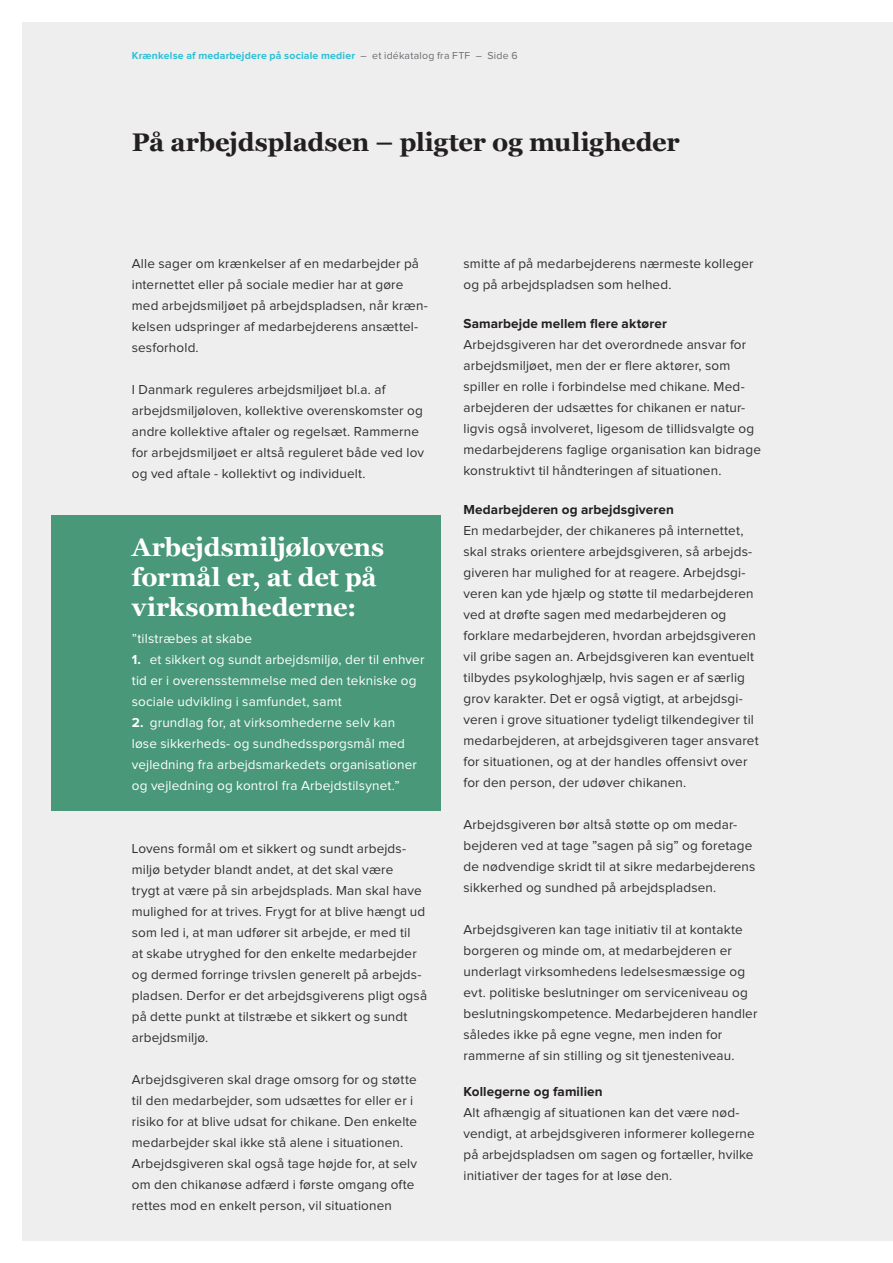
<style>
.page{position:relative;width:893px;height:1263px;background:#eeeeef}
.page>*{position:absolute;margin:0;border:0;box-sizing:border-box;transform-origin:0 0}
.Header_boks{font:700 25.5px/30px "Georgia";letter-spacing:-.01em;color:#fff}
.t1{font:700 25.5px "Georgia";letter-spacing:-.01em;color:#231f20}
.Brød{font:13.5px/21px "Proxima Nova";letter-spacing:.01em;color:#312f30}
.Brød-2{font:13.5px/21px "Proxima Nova";letter-spacing:.01em;color:#fff}
.Indhold_fed{font:700 13.5px "Proxima Nova";letter-spacing:.01em;color:#231f20}
.Brød-3{font:700 13.5px "Proxima Nova";letter-spacing:.01em;color:#231f20}
.t2{font:700 10.5px "Proxima Nova";letter-spacing:.015em;color:#2ec0d5}
.s1{font-weight:400;color:#6c6d70}
.s2{font-weight:700}
</style>
<div class="page">
<div style="left:51px;top:515px;width:389px;height:296px;background:#489879"></div>
<div style="left:0;top:0;width:893px;height:21px;background:#fff"></div>
<div style="left:0;top:1242px;width:893px;height:21px;background:#fff"></div>
<div style="left:0;top:0;width:21px;height:1263px;background:#fff"></div>
<p class="t2" style="left:132px;top:51px;width:387px">Krænkelse af medarbejdere på sociale medier <span class="s1">– et idékatalog fra FTF – Side 6</span></p>
<p class="t1" style="left:132px;top:123px;width:549px">På arbejdspladsen – pligter og muligheder</p>
<p class="Brød" style="left:132px;top:253px;width:298px">Alle sager om krænkelser af en medarbejder på internettet eller på sociale medier har at gøre med arbejdsmiljøet på arbejdspladsen, når kræn&shy;kelsen udspringer af medarbejderens ansættel&shy;sesforhold.</p>
<p class="Brød" style="left:132px;top:379px;width:294px">I Danmark reguleres arbejdsmiljøet bl.a. af arbejdsmiljøloven, kollektive overenskomster og andre kollektive aftaler og regelsæt. Rammerne for arbejdsmiljøet er altså reguleret både ved lov og ved aftale - kollektivt og individuelt.</p>
<p class="Header_boks" style="left:132px;top:531px;width:254px">Arbejdsmiljølovens formål er, at det på virksomhederne:</p>
<p class="Brød-2" style="left:132px;top:628px;width:122px">”tilstræbes at skabe</p>
<p class="Brød-2" style="left:132px;top:649px;width:294px"><span class="s2">1.</span> et sikkert og sundt arbejdsmiljø, der til enhver tid er i overensstemmelse med den tekniske og sociale udvikling i samfundet, samt</p>
<p class="Brød-2" style="left:132px;top:712px;width:287px"><span class="s2">2.</span> grundlag for, at virksomhederne selv kan løse sikkerheds- og sundhedsspørgsmål med vejledning fra arbejdsmarkedets organisationer og vejledning og kontrol fra Arbejdstilsynet.”</p>
<p class="Brød" style="left:132px;top:838px;width:297px">Lovens formål om et sikkert og sundt arbejds&shy;miljø betyder blandt andet, at det skal være<br>trygt at være på sin arbejdsplads. Man skal have mulighed for at trives. Frygt for at blive hængt ud som led i, at man udfører sit arbejde, er med til<br>at skabe utryghed for den enkelte medarbejder og dermed forringe trivslen generelt på arbejds&shy;pladsen. Derfor er det arbejdsgiverens pligt også på dette punkt at tilstræbe et sikkert og sundt arbejdsmiljø.</p>
<p class="Brød" style="left:132px;top:1069px;width:287px">Arbejdsgiveren skal drage omsorg for og støtte til den medarbejder, som udsættes for eller er i risiko for at blive udsat for chikane. Den enkelte medarbejder skal ikke stå alene i situationen.<br>Arbejdsgiveren skal også tage højde for, at selv om den chikanøse adfærd i første omgang ofte rettes mod en enkelt person, vil situationen</p>
<p class="Brød" style="left:463px;top:253px;width:292px">smitte af på medarbejderens nærmeste kolleger og på arbejdspladsen som helhed.</p>
<p class="Indhold_fed" style="left:463px;top:317px;width:205px">Samarbejde mellem flere aktører</p>
<p class="Brød" style="left:463px;top:334px;width:299px">Arbejdsgiveren har det overordnede ansvar for arbejdsmiljøet, men der er flere aktører, som spiller en rolle i forbindelse med chikane. Med&shy;arbejderen der udsættes for chikanen er natur&shy;ligvis også involveret, ligesom de tillidsvalgte og medarbejderens faglige organisation kan bidrage konstruktivt til håndteringen af situationen.</p>
<p class="Indhold_fed" style="left:463px;top:503px;width:212px">Medarbejderen og arbejdsgiveren</p>
<p class="Brød" style="left:463px;top:520px;width:297px">En medarbejder, der chikaneres på internettet, skal straks orientere arbejdsgiveren, så arbejds&shy;giveren har mulighed for at reagere. Arbejdsgi&shy;veren kan yde hjælp og støtte til medarbejderen ved at drøfte sagen med medarbejderen og forklare medarbejderen, hvordan arbejdsgiveren vil gribe sagen an. Arbejdsgiveren kan eventuelt tilbydes psykologhjælp, hvis sagen er af særlig grov karakter. Det er også vigtigt, at arbejdsgi&shy;veren i grove situationer tydeligt tilkendegiver til medarbejderen, at arbejdsgiveren tager ansvaret for situationen, og at der handles offensivt over for den person, der udøver chikanen.</p>
<p class="Brød" style="left:463px;top:814px;width:294px">Arbejdsgiveren bør altså støtte op om medar&shy;bejderen ved at tage ”sagen på sig” og foretage de nødvendige skridt til at sikre medarbejderens sikkerhed og sundhed på arbejdspladsen.</p>
<p class="Brød" style="left:463px;top:919px;width:295px">Arbejdsgiveren kan tage initiativ til at kontakte borgeren og minde om, at medarbejderen er underlagt virksomhedens ledelsesmæssige og evt. politiske beslutninger om serviceniveau og beslutningskompetence. Medarbejderen handler således ikke på egne vegne, men inden for rammerne af sin stilling og sit tjenesteniveau.</p>
<p class="Brød-3" style="left:463px;top:1085px;width:141px">Kollegerne og familien</p>
<p class="Brød" style="left:463px;top:1102px;width:293px">Alt afhængig af situationen kan det være nød&shy;vendigt, at arbejdsgiveren informerer kollegerne på arbejdspladsen om sagen og fortæller, hvilke initiativer der tages for at løse den.</p>
</div>
